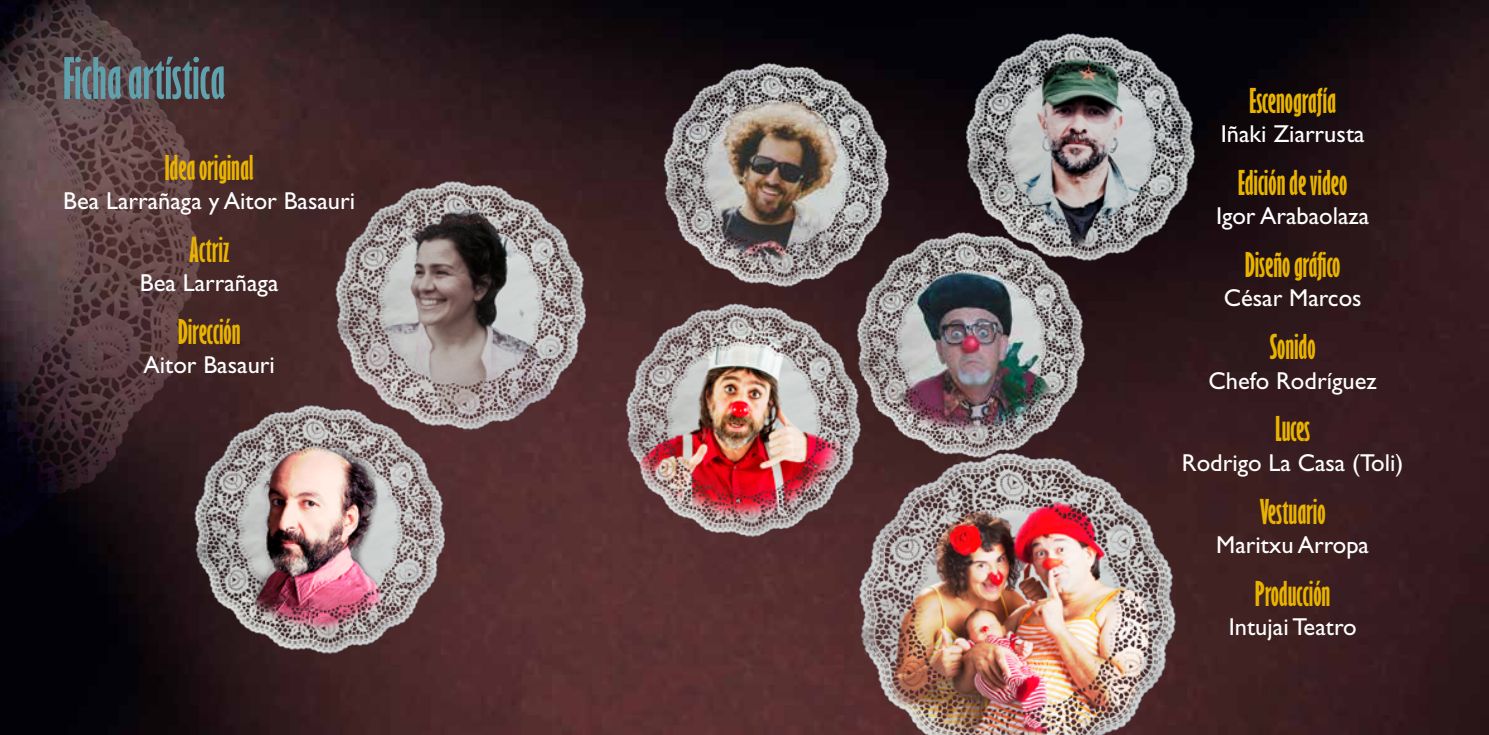
<style>
.page{position:relative;width:1489px;height:735px;background:#fff}
.page>*{position:absolute;margin:0;border:0;box-sizing:border-box;transform-origin:0 0}
.t1{font:52.5px "Gill Sans Std Bold Extra Cond";color:#5fa1ac}
.t2{font:31.5px "Gill Sans Std Bold Extra Cond";color:#e9b300}
.t3{font:24.5px "Gill Sans Std";color:#fff}
</style>
<div class="page">
<img style="left:0;top:0;width:1488px;height:734px">
<img style="left:0;top:0;width:223px;height:568px">
<img style="left:851px;top:223px;width:241px;height:217px">
<img style="left:658px;top:55px;width:238px;height:233px">
<img style="left:960px;top:25px;width:242px;height:236px">
<img style="left:620px;top:294px;width:248px;height:242px">
<img style="left:188px;top:395px;width:265px;height:259px">
<img style="left:330px;top:171px;width:264px;height:259px">
<img style="left:851px;top:440px;width:335px;height:294px">
<h1 class="t1" style="left:63px;top:46px;width:163px">Ficha artística</h1>
<p class="t2" style="left:165px;top:148px;width:91px">Idea original</p>
<p class="t3" style="left:63px;top:186px;width:293px">Bea Larrañaga y Aitor Basauri</p>
<p class="t2" style="left:189px;top:230px;width:42px">Actriz</p>
<p class="t3" style="left:140px;top:268px;width:140px">Bea Larrañaga</p>
<p class="t2" style="left:178px;top:312px;width:64px">Dirección</p>
<p class="t3" style="left:143px;top:351px;width:133px">Aitor Basauri</p>
<p class="t2" style="left:1249px;top:81px;width:88px">Escenografía</p>
<p class="t3" style="left:1220px;top:120px;width:145px">Iñaki Ziarrusta</p>
<p class="t2" style="left:1237px;top:163px;width:111px">Edición de video</p>
<p class="t3" style="left:1215px;top:202px;width:155px">Igor Arabaolaza</p>
<p class="t2" style="left:1244px;top:245px;width:97px">Diseño gráfico</p>
<p class="t3" style="left:1223px;top:284px;width:139px">César Marcos</p>
<p class="t2" style="left:1269px;top:327px;width:47px">Sonido</p>
<p class="t3" style="left:1208px;top:366px;width:170px">Chefo Rodríguez</p>
<p class="t2" style="left:1274px;top:409px;width:37px">Luces</p>
<p class="t3" style="left:1181px;top:448px;width:223px">Rodrigo La Casa (Toli)</p>
<p class="t2" style="left:1259px;top:491px;width:67px">Vestuario</p>
<p class="t3" style="left:1216px;top:530px;width:154px">Maritxu Arropa</p>
<p class="t2" style="left:1254px;top:573px;width:77px">Producción</p>
<p class="t3" style="left:1228px;top:612px;width:129px">Intujai Teatro</p>
</div>
